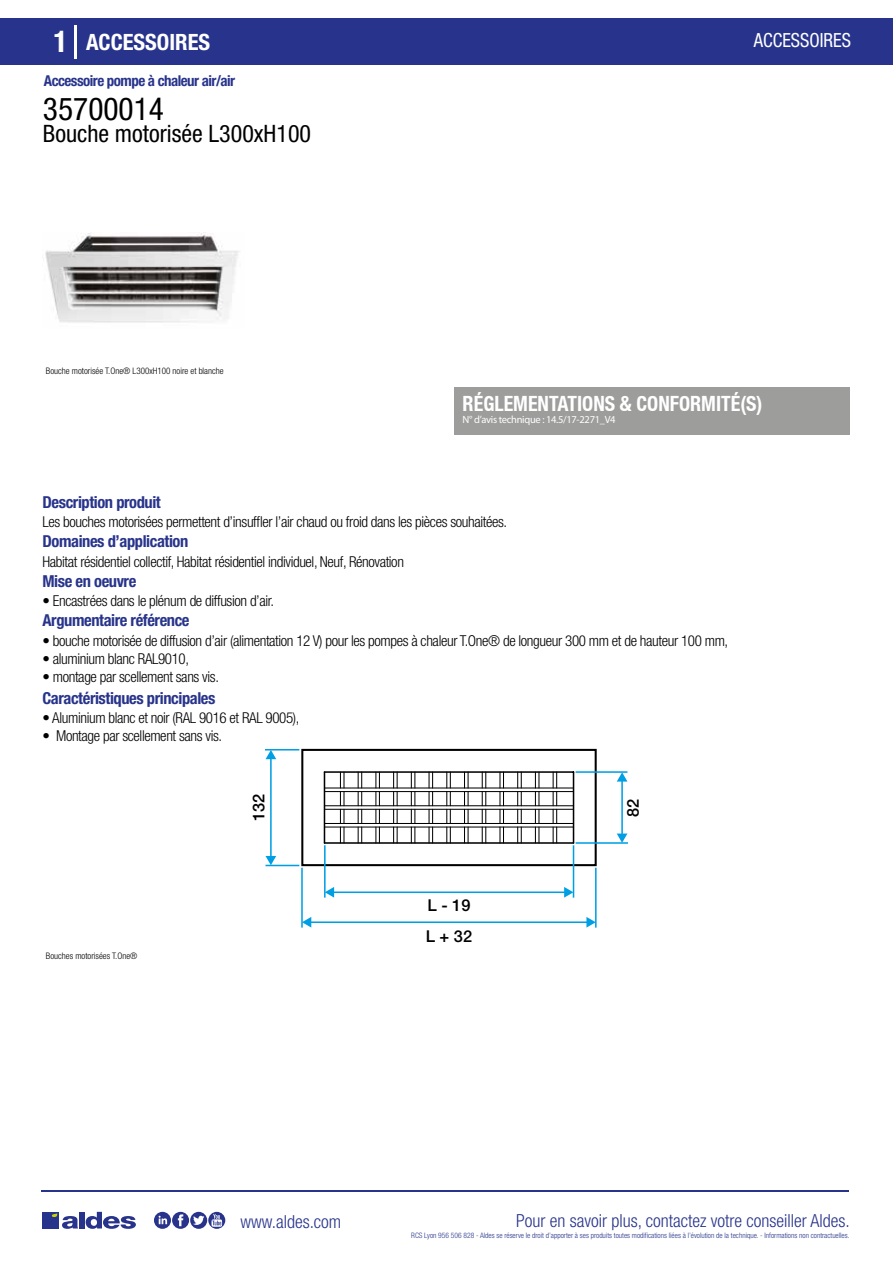
<style>
.page{position:relative;width:893px;height:1263px;background:#fff}
.page>*{position:absolute;margin:0;border:0;box-sizing:border-box;transform-origin:0 0}
.t1{font:condensed 31.5px "Helvetica Neue LT Std";color:#000}
.t2{font:condensed 24px "Helvetica Neue LT Std";color:#000}
.t3{font:700 condensed 22.5px "Helvetica Neue LT Std";color:#fff}
.t4{font:700 condensed 21px "Helvetica Neue";color:#fff;scale:.95 1}
.t5{font:condensed 19.5px "Helvetica Neue LT Std";color:#fff;scale:.95 1}
.t6{font:300 condensed 18px "Helvetica Neue";color:#28348b}
.t7{font:700 condensed 16.5px "Helvetica Neue LT Std";letter-spacing:-.025em;color:#28348b}
.t8{font:500 16.35px "Helvetica Neue";color:#000}
.t9{font:300 condensed 15px "Helvetica Neue LT Std";letter-spacing:-.025em;color:#000}
.t10{font:700 condensed 15px "Helvetica Neue LT Std";letter-spacing:-.035em;color:#28348b}
.t11{font:10.5px "Myriad Pro";letter-spacing:-.03em;color:#fff}
.t12{font:300 condensed 9px "Helvetica Neue";color:#000}
.t13{font:300 condensed 7.5px "Helvetica Neue";color:#28348b}
.s1{font-size:30px}
</style>
<div class="page">
<div style="left:0;top:18px;width:893px;height:46px;background:#28348b"></div>
<div style="left:454px;top:387px;width:396px;height:48px;background:#9d9d9c"></div>
<hr style="left:74px;top:25px;width:2px;height:33px;background:#fff">
<svg style="left:45px;top:232px;width:194px;height:91px"></svg>
<div style="left:301px;top:749px;width:296px;height:117px;border:2px solid #000"></div>
<hr style="left:324px;top:787px;width:249px;height:1px;background:#000">
<hr style="left:324px;top:791px;width:249px;height:1px;background:#000">
<hr style="left:324px;top:823px;width:249px;height:1px;background:#000">
<hr style="left:324px;top:826px;width:249px;height:1px;background:#000">
<hr style="left:324px;top:805px;width:249px;height:1px;background:#000">
<hr style="left:324px;top:809px;width:249px;height:1px;background:#000">
<hr style="left:324px;top:842px;width:249px;height:2px;background:#000">
<svg style="left:553px;top:773px;width:4px;height:70px"></svg>
<svg style="left:535px;top:773px;width:4px;height:70px"></svg>
<svg style="left:517px;top:773px;width:5px;height:70px"></svg>
<svg style="left:499px;top:773px;width:5px;height:70px"></svg>
<svg style="left:482px;top:773px;width:4px;height:70px"></svg>
<svg style="left:464px;top:773px;width:5px;height:70px"></svg>
<svg style="left:446px;top:773px;width:5px;height:70px"></svg>
<svg style="left:429px;top:773px;width:4px;height:70px"></svg>
<svg style="left:411px;top:773px;width:4px;height:70px"></svg>
<svg style="left:393px;top:773px;width:5px;height:70px"></svg>
<svg style="left:375px;top:773px;width:5px;height:70px"></svg>
<svg style="left:358px;top:773px;width:4px;height:70px"></svg>
<svg style="left:340px;top:773px;width:4px;height:70px"></svg>
<hr style="left:324px;top:772px;width:1px;height:71px;background:#000">
<hr style="left:324px;top:771px;width:249px;height:2px;background:#000">
<hr style="left:573px;top:772px;width:1px;height:71px;background:#000">
<hr style="left:576px;top:771px;width:51px;height:2px;background:#009fe3">
<hr style="left:576px;top:842px;width:52px;height:2px;background:#009fe3">
<hr style="left:621px;top:780px;width:2px;height:57px;background:#009fe3">
<svg style="left:617px;top:833px;width:10px;height:10px"></svg>
<svg style="left:617px;top:772px;width:10px;height:9px"></svg>
<hr style="left:310px;top:921px;width:280px;height:2px;background:#009fe3">
<svg style="left:586px;top:917px;width:9px;height:10px"></svg>
<svg style="left:303px;top:917px;width:8px;height:10px"></svg>
<hr style="left:266px;top:865px;width:33px;height:1px;background:#009fe3">
<hr style="left:265px;top:749px;width:34px;height:1px;background:#009fe3">
<hr style="left:270px;top:755px;width:2px;height:102px;background:#009fe3">
<svg style="left:266px;top:750px;width:10px;height:9px"></svg>
<svg style="left:266px;top:856px;width:10px;height:9px"></svg>
<hr style="left:301px;top:868px;width:2px;height:59px;background:#009fe3">
<hr style="left:333px;top:891px;width:235px;height:2px;background:#009fe3">
<svg style="left:564px;top:887px;width:9px;height:11px"></svg>
<svg style="left:326px;top:887px;width:8px;height:10px"></svg>
<hr style="left:324px;top:845px;width:2px;height:53px;background:#009fe3">
<hr style="left:573px;top:845px;width:1px;height:53px;background:#009fe3">
<hr style="left:595px;top:868px;width:2px;height:59px;background:#009fe3">
<hr style="left:41px;top:1190px;width:808px;height:1px;background:#28348b">
<svg style="left:154px;top:1212px;width:71px;height:17px"></svg>
<div style="left:42px;top:1212px;width:17px;height:16px;background:#28348b"></div>
<div style="left:79px;top:1212px;width:5px;height:16px;background:#28348b"></div>
<svg style="left:86px;top:1212px;width:50px;height:17px"></svg>
<svg style="left:52px;top:1213px;width:26px;height:16px"></svg>
<h3 class="t3" style="left:54px;top:28px;width:158px"><span class="s1">1</span> ACCESSOIRES</h3>
<h3 class="t5" style="left:754px;top:29px;width:104px">ACCESSOIRES</h3>
<p class="t10" style="left:44px;top:71px;width:193px">Accessoire pompe à chaleur air/air</p>
<h1 class="t1" style="left:43px;top:91px;width:122px">35700014</h1>
<h2 class="t2" style="left:43px;top:120px;width:270px">Bouche motorisée L300xH100</h2>
<p class="t12" style="left:46px;top:365px;width:179px">Bouche motorisée T.One® L300xH100 noire et blanche</p>
<p class="t12" style="left:70px;top:365px;width:69px">s motorisées T.One®</p>
<h3 class="t4" style="left:463px;top:391px;width:317px">RÉGLEMENTATIONS &amp; CONFORMITÉ(S)</h3>
<p class="t11" style="left:463px;top:413px;width:155px">N° d’avis technique : 14.5/17-2271_V4</p>
<p class="t7" style="left:43px;top:492px;width:120px">Description produit</p>
<p class="t7" style="left:43px;top:531px;width:147px">Domaines d’application</p>
<p class="t7" style="left:43px;top:571px;width:95px">Mise en oeuvre</p>
<p class="t9" style="left:43px;top:513px;width:466px">Les bouches motorisées permettent d’insuffler l’air chaud ou froid dans les pièces souhaitées.</p>
<p class="t9" style="left:43px;top:553px;width:363px">Habitat résidentiel collectif, Habitat résidentiel individuel, Neuf, Rénovation</p>
<p class="t9" style="left:43px;top:592px;width:233px">• Encastrées dans le plénum de diffusion d’air.</p>
<p class="t7" style="left:43px;top:610px;width:149px">Argumentaire référence</p>
<p class="t9" style="left:43px;top:632px;width:687px">• bouche motorisée de diffusion d’air (alimentation 12 V) pour les pompes à chaleur T.One® de longueur 300 mm et de hauteur 100 mm,</p>
<p class="t9" style="left:43px;top:650px;width:148px">• aluminium blanc RAL9010,</p>
<p class="t9" style="left:43px;top:668px;width:178px">• montage par scellement sans vis.</p>
<p class="t7" style="left:43px;top:688px;width:174px">Caractéristiques principales</p>
<p class="t9" style="left:43px;top:709px;width:258px">• Aluminium blanc et noir (RAL 9016 et RAL 9005),</p>
<p class="t9" style="left:43px;top:727px;width:181px">• Montage par scellement sans vis.</p>
<p class="t12" style="left:46px;top:951px;width:93px">Bouches motorisées T.One®</p>
<p class="t8" style="left:249px;top:821px;width:29px;rotate:-90deg">132</p>
<p class="t8" style="left:427px;top:896px;width:45px">L - 19</p>
<p class="t8" style="left:426px;top:926px;width:48px">L + 32</p>
<p class="t8" style="left:623px;top:817px;width:20px;rotate:-90deg">82</p>
<p class="t6" style="left:240px;top:1211px;width:102px">www.aldes.com</p>
<p class="t6" style="left:516px;top:1211px;width:335px">Pour en savoir plus, contactez votre conseiller Aldes.</p>
<p class="t13" style="left:411px;top:1230px;width:440px">RCS Lyon 956 506 828 - Aldes se réserve le droit d’apporter à ses produits toutes modifications liées à l’évolution de la technique. - Informations non contractuelles.</p>
</div>
